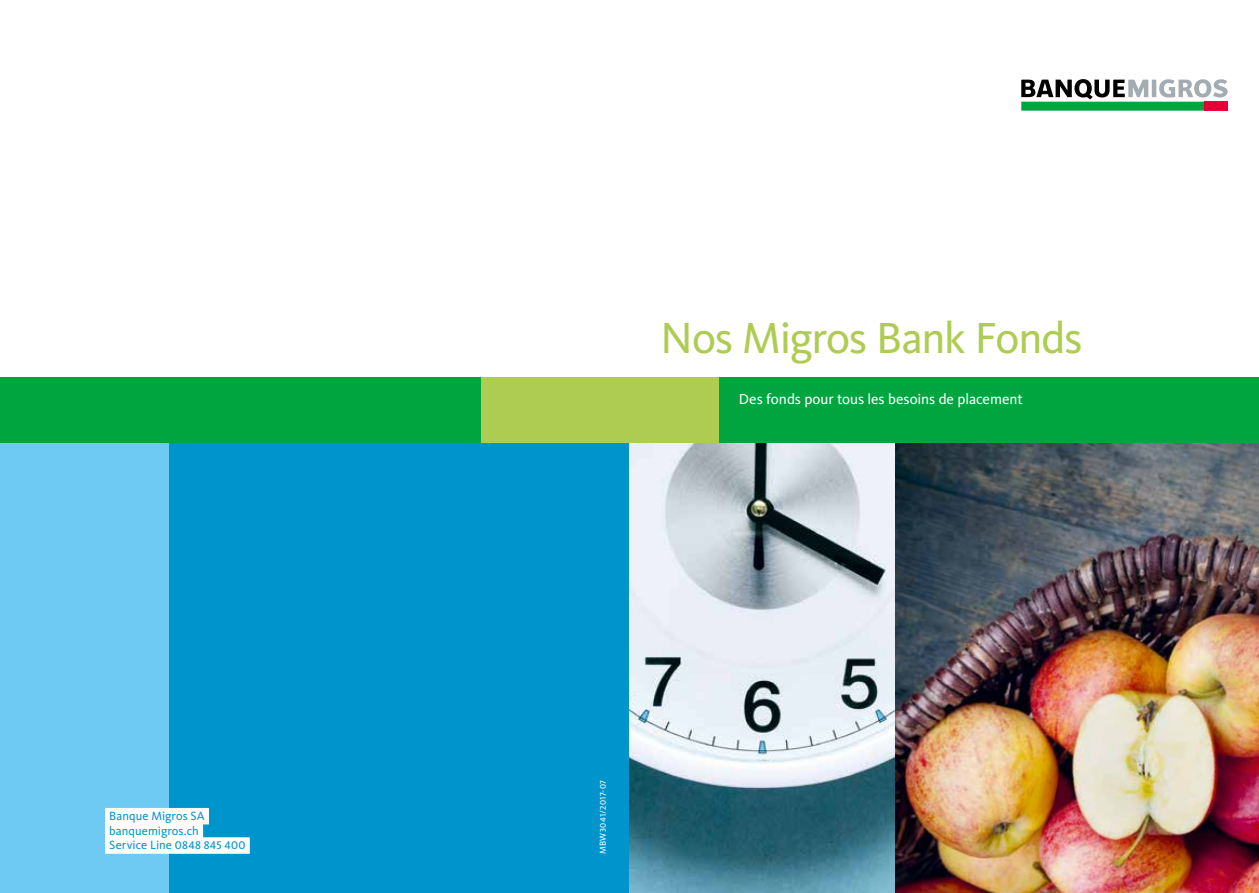
<style>
.page{position:relative;width:1259px;height:893px;background:#fff}
.page>*{position:absolute;margin:0;border:0;box-sizing:border-box;transform-origin:0 0}
.t1{font:45px "Migrosbank Kievit";letter-spacing:-.025em;color:#aecc52}
.t2{font:15px "Migrosbank Kievit";color:#fff}
.t3{font:12.3px/14.7px "Migrosbank Kievit";letter-spacing:.005em;color:#0094cc}
.t4{font:9px "Migrosbank Kievit";color:#fff}
</style>
<div class="page">
<div style="left:148px;top:410px;width:481px;height:483px;background:#0094cc"></div>
<div style="left:0;top:423px;width:168px;height:470px;background:#6fcaf3"></div>
<div style="left:699px;top:377px;width:560px;height:66px;background:#00a53f"></div>
<div style="left:0;top:377px;width:500px;height:66px;background:#00a53f"></div>
<div style="left:629px;top:377px;width:90px;height:66px;background:#aecc52"></div>
<div style="left:481px;top:377px;width:148px;height:66px;background:#aecc52"></div>
<img style="left:629px;top:443px;width:266px;height:450px">
<img style="left:895px;top:443px;width:364px;height:450px">
<div style="left:105px;top:808px;width:104px;height:16px;background:#fff"></div>
<div style="left:105px;top:823px;width:98px;height:16px;background:#fff"></div>
<div style="left:105px;top:837px;width:145px;height:17px;background:#fff"></div>
<svg style="left:1021px;top:79px;width:206px;height:32px"></svg>
<p class="t3" style="left:109px;top:808px;width:138px">Banque Migros SA banquemigros.ch<br>Service Line 0848 845 400</p>
<h1 class="t1" style="left:660px;top:313px;width:423px">Nos Migros Bank Fonds</h1>
<p class="t2" style="left:739px;top:390px;width:285px">Des fonds pour tous les besoins de placement</p>
<p class="t4" style="left:597px;top:854px;width:76px;rotate:-90deg">MBW3041/2017-07</p>
</div>
